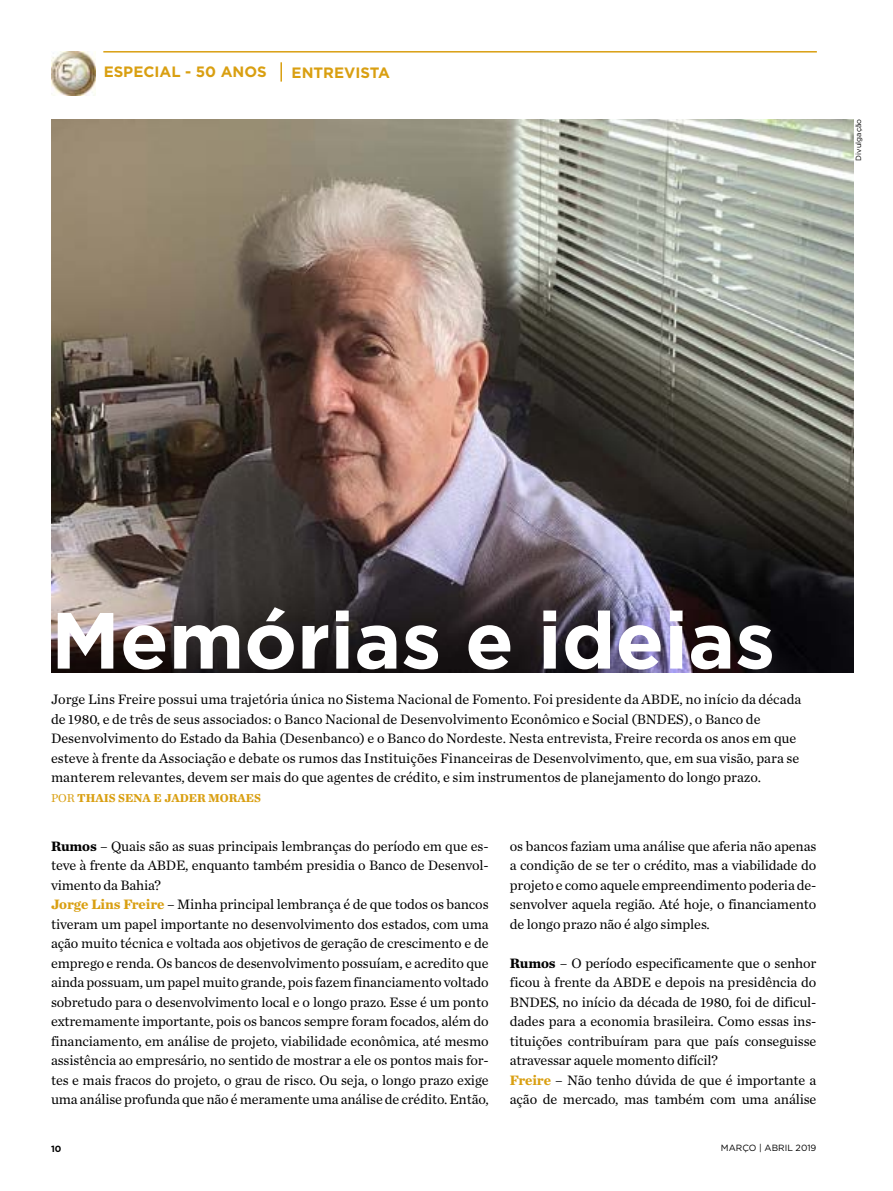
<style>
.page{position:relative;width:893px;height:1191px;background:#fff}
.page>*{position:absolute;margin:0;border:0;box-sizing:border-box;transform-origin:0 0}
.t1{font:700 79.5px "Gotham";color:#fff}
.t2{font:700 15px "Gotham";color:#d99f11}
.t3{font:14.25px/19.5px "Chronicle Text G1";letter-spacing:-.01em;color:#000}
.t4{font:700 12px "Chronicle Text G1";color:#d99f11}
.t5{font:9px "Gotham";color:#000}
.t6{font:700 9px "Gotham";color:#000}
.t7{font:7.5px "Gotham";color:#000}
.s1{font-weight:400}
.s2{font-weight:700}
.s3{font-weight:700;color:#d99f11}
</style>
<div class="page">
<img style="left:51px;top:119px;width:803px;height:553px">
<hr style="left:280px;top:62px;width:2px;height:20px;background:#d99f11">
<hr style="left:103px;top:51px;width:714px;height:2px;background:#d99f11">
<img style="left:51px;top:51px;width:45px;height:44px">
<p class="t2" style="left:104px;top:62px;width:164px">ESPECIAL - 50 ANOS</p>
<p class="t2" style="left:292px;top:63px;width:100px">ENTREVISTA</p>
<p class="t7" style="left:853px;top:161px;width:43px;rotate:-90deg">Divulgação</p>
<h1 class="t1" style="left:51px;top:587px;width:726px">Memórias e ideias</h1>
<p class="t3" style="left:51px;top:689px;width:752px">Jorge Lins Freire possui uma trajetória única no Sistema Nacional de Fomento. Foi presidente da ABDE, no início da década de 1980, e de três de seus associados: o Banco Nacional de Desenvolvimento Econômico e Social (BNDES), o Banco de Desenvolvimento do Estado da Bahia (Desenbanco) e o Banco do Nordeste. Nesta entrevista, Freire recorda os anos em que esteve à frente da Associação e debate os rumos das Instituições Financeiras de Desenvolvimento, que, em sua visão, para se manterem relevantes, devem ser mais do que agentes de crédito, e sim instrumentos de planejamento do longo prazo.</p>
<p class="t4" style="left:51px;top:788px;width:211px"><span class="s1">POR</span> THAIS SENA E JADER MORAES</p>
<p class="t3" style="left:510px;top:835px;width:308px;text-align:justify">os bancos faziam uma análise que aferia não apenas a condição de se ter o crédito, mas a viabilidade do projeto e como aquele empreendimento poderia de&shy;senvolver aquela região. Até hoje, o financiamento de longo prazo não é algo simples.</p>
<p class="t3" style="left:510px;top:952px;width:308px"><span class="s2">Rumos</span> – O período especificamente que o senhor ficou à frente da ABDE e depois na presidência do BNDES, no início da década de 1980, foi de dificul&shy;dades para a economia brasileira. Como essas ins&shy;tituições contribuíram para que país conseguisse atravessar aquele momento difícil?<br><span class="s3">Freire</span> – Não tenho dúvida de que é importante a ação de mercado, mas também com uma análise</p>
<p class="t3" style="left:51px;top:835px;width:439px"><span class="s2">Rumos</span> – Quais são as suas principais lembranças do período em que es&shy;teve à frente da ABDE, enquanto também presidia o Banco de Desenvol&shy;vimento da Bahia?<br><span class="s3">Jorge Lins Freire</span> – Minha principal lembrança é de que todos os bancos tiveram um papel importante no desenvolvimento dos estados, com uma ação muito técnica e voltada aos objetivos de geração de crescimento e de emprego e renda. Os bancos de desenvolvimento possuíam, e acredito que ainda possuam, um papel muito grande, pois fazem financiamento voltado sobretudo para o desenvolvimento local e o longo prazo. Esse é um ponto extremamente importante, pois os bancos sempre foram focados, além do financiamento, em análise de projeto, viabilidade econômica, até mesmo assistência ao empresário, no sentido de mostrar a ele os pontos mais for&shy;tes e mais fracos do projeto, o grau de risco. Ou seja, o longo prazo exige uma análise profunda que não é meramente uma análise de crédito. Então,</p>
<p class="t6" style="left:51px;top:1142px;width:12px">10</p>
<p class="t5" style="left:721px;top:1141px;width:97px">MARÇO | ABRIL 2019</p>
</div>
